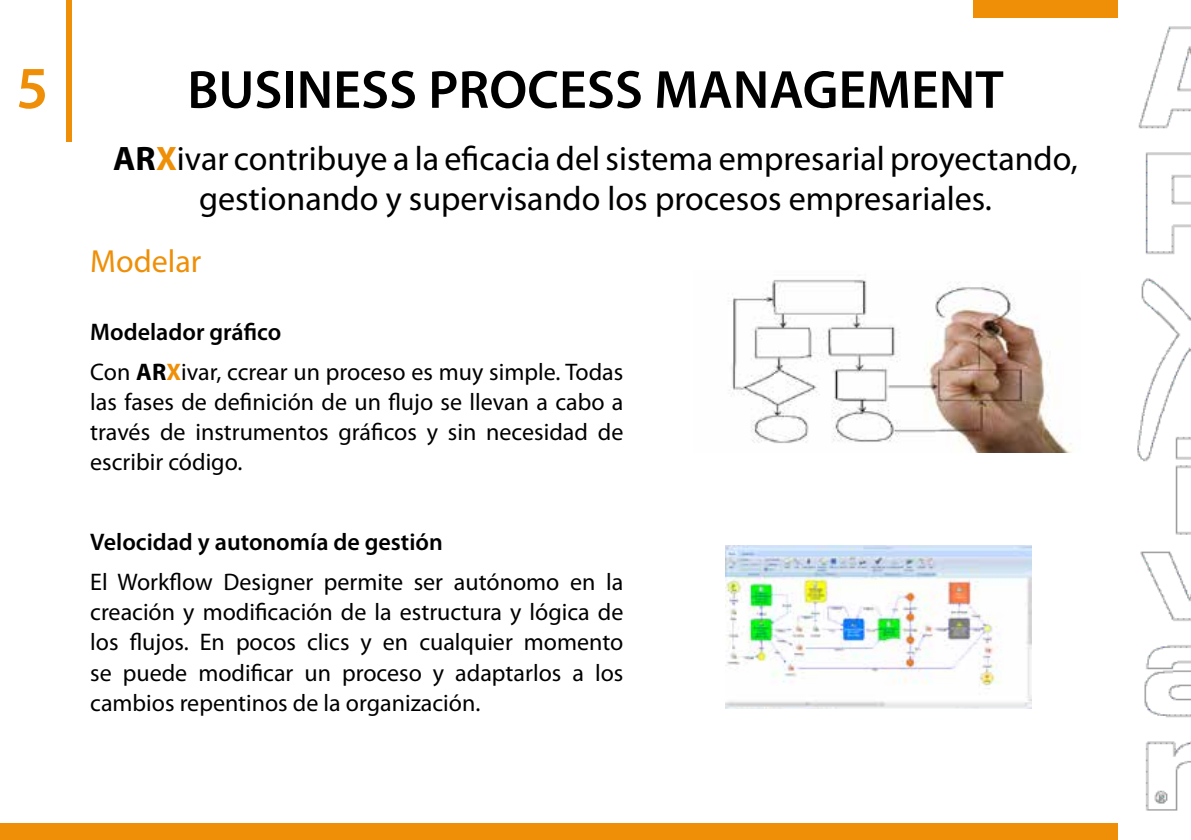
<style>
.page{position:relative;width:1191px;height:840px;background:#fff}
.page>*{position:absolute;margin:0;border:0;box-sizing:border-box;transform-origin:0 0}
.t1{font:600 60px "Myriad Pro";color:#ee8f07}
.t2{font:600 54px "Myriad Pro";color:#000}
.t3{font:34px/40px "Myriad Pro";color:#000;text-align:center}
.t4{font:32px "Myriad Pro";color:#ee8f07}
.t5{font:24px/30px "Myriad Pro";color:#000;text-align:justify}
.t6{font:600 24px "Myriad Pro";color:#000}
.s1{font-weight:700}
.s2{font-weight:700;color:#ee8f07}
.s3{font-weight:600}
</style>
<div class="page">
<div style="left:972px;top:0;width:219px;height:17px;background:#ee8f07"></div>
<div style="left:0;top:822px;width:1191px;height:17px;background:#ee8f07"></div>
<div style="left:66px;top:0;width:6px;height:142px;background:#ee8f07"></div>
<img style="left:1119px;top:0;width:72px;height:839px">
<img style="left:728px;top:279px;width:344px;height:173px">
<img style="left:725px;top:545px;width:306px;height:163px">
<h1 class="t1" style="left:16px;top:50px;width:34px">5</h1>
<h2 class="t2" style="left:187px;top:55px;width:818px">BUSINESS PROCESS MANAGEMENT</h2>
<h3 class="t3" style="left:113px;top:138px;width:966px"><span class="s1">AR</span><span class="s2">X</span>ivar contribuye a la eficacia del sistema empresarial proyectando, gestionando y supervisando los procesos empresariales.</h3>
<h3 class="t4" style="left:90px;top:241px;width:113px">Modelar</h3>
<p class="t5" style="left:90px;top:311px;width:534px;line-height:40px"><span class="s3">Modelador gráfico<br></span>Con <span class="s1">AR</span><span class="s2">X</span>ivar, ccrear un proceso es muy simple. Todas</p>
<p class="t5" style="left:90px;top:386px;width:534px">las fases de definición de un flujo se llevan a cabo a través de instrumentos gráficos y sin necesidad de escribir código.</p>
<p class="t6" style="left:90px;top:526px;width:354px">Velocidad y autonomía de gestión</p>
<p class="t5" style="left:90px;top:566px;width:534px">El Workflow Designer permite ser autónomo en la creación y modificación de la estructura y lógica de los flujos. En pocos clics y en cualquier momento se puede modificar un proceso y adaptarlos a los cambios repentinos de la organización.</p>
</div>
